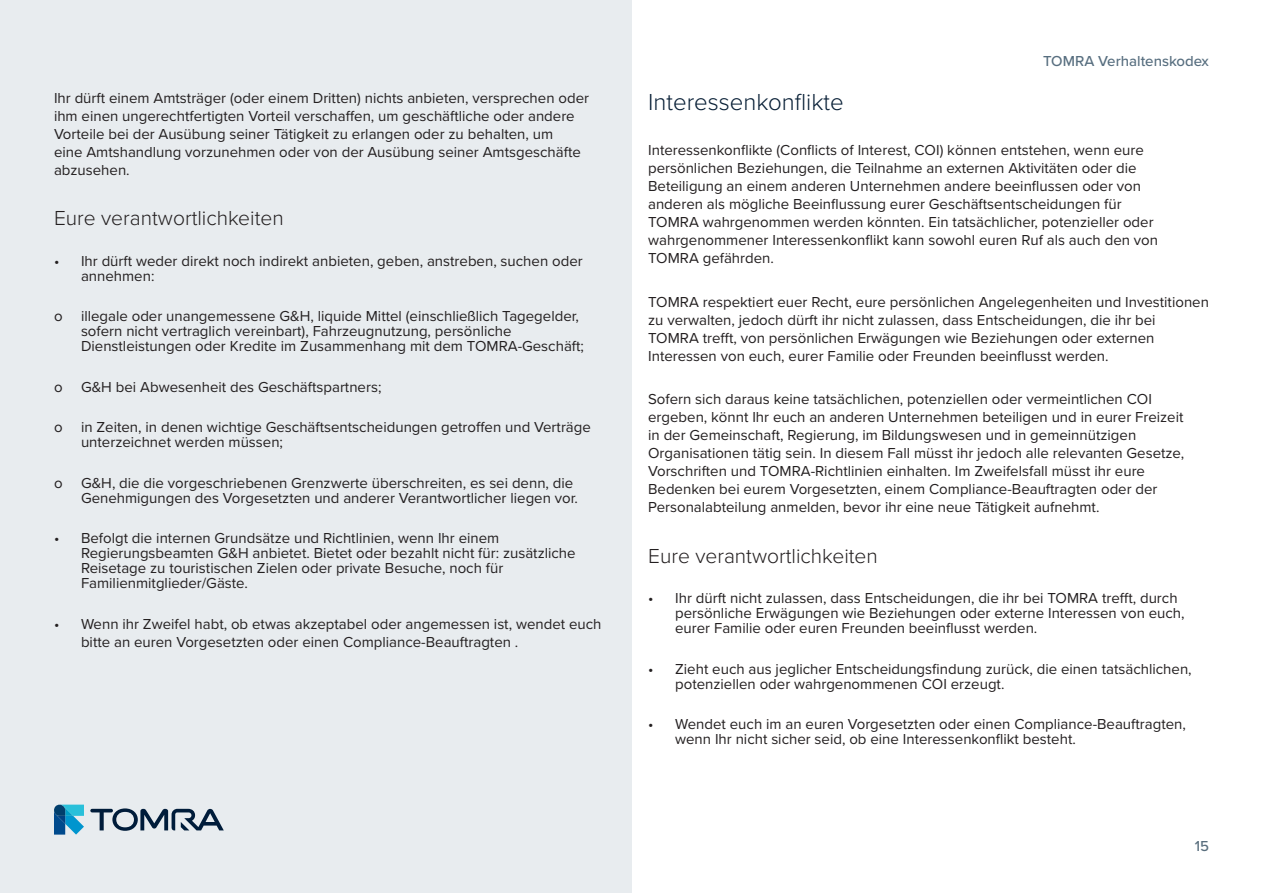
<style>
.page{position:relative;width:1263px;height:893px;background:#fff}
.page>*{position:absolute;margin:0;border:0;box-sizing:border-box;transform-origin:0 0}
.Sub_heading{font:300 24px "Proxima Nova";color:#081f36}
.t1{font:300 21px "Proxima Nova";color:#231f20}
.t2{font:15px/18px "Proxima Nova";color:#231f20}
.t3{font:500 15px "Proxima Nova";color:#576e7f}
.t4{font:500 15px "Proxima Nova";color:#596e7d}
</style>
<div class="page">
<div style="left:0;top:0;width:631px;height:893px;background:#e8ecef"></div>
<svg style="left:90px;top:808px;width:134px;height:23px"></svg>
<svg style="left:54px;top:805px;width:30px;height:30px"></svg>
<p class="t2" style="left:54px;top:88px;width:537px">Ihr dürft einem Amtsträger (oder einem Dritten) nichts anbieten, versprechen oder ihm einen ungerechtfertigten Vorteil verschaffen, um geschäftliche oder andere Vorteile bei der Ausübung seiner Tätigkeit zu erlangen oder zu behalten, um<br>eine Amtshandlung vorzunehmen oder von der Ausübung seiner Amtsgeschäfte abzusehen.</p>
<p class="t1" style="left:54px;top:203px;width:231px">Eure verantwortlichkeiten</p>
<p class="t2" style="left:81px;top:253px;width:503px;line-height:15px;text-indent:-27px">• Ihr dürft weder direkt noch indirekt anbieten, geben, anstreben, suchen oder annehmen:</p>
<p class="t2" style="left:81px;top:308px;width:504px;line-height:15px;text-indent:-27px">o illegale oder unangemessene G&amp;H, liquide Mittel (einschließlich Tagegelder, sofern nicht vertraglich vereinbart), Fahrzeugnutzung, persönliche<br>Dienstleistungen oder Kredite im Zusammenhang mit dem TOMRA-Geschäft;</p>
<p class="t2" style="left:54px;top:377px;width:329px">o G&amp;H bei Abwesenheit des Geschäftspartners;</p>
<p class="t2" style="left:81px;top:419px;width:511px;line-height:15px;text-indent:-27px">o in Zeiten, in denen wichtige Geschäftsentscheidungen getroffen und Verträge unterzeichnet werden müssen;</p>
<p class="t2" style="left:81px;top:475px;width:498px;line-height:15px;text-indent:-27px">o G&amp;H, die die vorgeschriebenen Grenzwerte überschreiten, es sei denn, die<br>Genehmigungen des Vorgesetzten und anderer Verantwortlicher liegen vor.</p>
<p class="t2" style="left:81px;top:530px;width:496px;line-height:15px;text-indent:-27px">• Befolgt die internen Grundsätze und Richtlinien, wenn Ihr einem Regierungsbeamten G&amp;H anbietet. Bietet oder bezahlt nicht für: zusätzliche Reisetage zu touristischen Zielen oder private Besuche, noch für Familienmitglieder/Gäste.</p>
<p class="t2" style="left:81px;top:614px;width:522px;text-indent:-27px">• Wenn ihr Zweifel habt, ob etwas akzeptabel oder angemessen ist, wendet euch bitte an euren Vorgesetzten oder einen Compliance-Beauftragten .</p>
<p class="Sub_heading" style="left:648px;top:84px;width:197px">Interessenkonflikte</p>
<p class="t3" style="left:1043px;top:50px;width:167px">TOMRA Verhaltenskodex</p>
<p class="t2" style="left:648px;top:140px;width:511px">Interessenkonflikte (Conflicts of Interest, COI) können entstehen, wenn eure persönlichen Beziehungen, die Teilnahme an externen Aktivitäten oder die Beteiligung an einem anderen Unternehmen andere beeinflussen oder von anderen als mögliche Beeinflussung eurer Geschäftsentscheidungen für TOMRA wahrgenommen werden könnten. Ein tatsächlicher, potenzieller oder wahrgenommener Interessenkonflikt kann sowohl euren Ruf als auch den von TOMRA gefährden.</p>
<p class="t2" style="left:648px;top:292px;width:562px">TOMRA respektiert euer Recht, eure persönlichen Angelegenheiten und Investitionen zu verwalten, jedoch dürft ihr nicht zulassen, dass Entscheidungen, die ihr bei TOMRA trefft, von persönlichen Erwägungen wie Beziehungen oder externen Interessen von euch, eurer Familie oder Freunden beeinflusst werden.</p>
<p class="t2" style="left:648px;top:389px;width:538px">Sofern sich daraus keine tatsächlichen, potenziellen oder vermeintlichen COI ergeben, könnt Ihr euch an anderen Unternehmen beteiligen und in eurer Freizeit in der Gemeinschaft, Regierung, im Bildungswesen und in gemeinnützigen Organisationen tätig sein. In diesem Fall müsst ihr jedoch alle relevanten Gesetze, Vorschriften und TOMRA-Richtlinien einhalten. Im Zweifelsfall müsst ihr eure Bedenken bei eurem Vorgesetzten, einem Compliance-Beauftragten oder der Personalabteilung anmelden, bevor ihr eine neue Tätigkeit aufnehmt.</p>
<p class="t1" style="left:648px;top:540px;width:231px">Eure verantwortlichkeiten</p>
<p class="t2" style="left:675px;top:590px;width:511px;line-height:15px;text-indent:-27px">• Ihr dürft nicht zulassen, dass Entscheidungen, die ihr bei TOMRA trefft, durch persönliche Erwägungen wie Beziehungen oder externe Interessen von euch, eurer Familie oder euren Freunden beeinflusst werden.</p>
<p class="t2" style="left:675px;top:661px;width:518px;line-height:15px;text-indent:-27px">• Zieht euch aus jeglicher Entscheidungsfindung zurück, die einen tatsächlichen, potenziellen oder wahrgenommenen COI erzeugt.</p>
<p class="t2" style="left:675px;top:716px;width:512px;line-height:15px;text-indent:-27px">• Wendet euch im an euren Vorgesetzten oder einen Compliance-Beauftragten, wenn Ihr nicht sicher seid, ob eine Interessenkonflikt besteht.</p>
<p class="t4" style="left:1195px;top:835px;width:16px">15</p>
</div>
